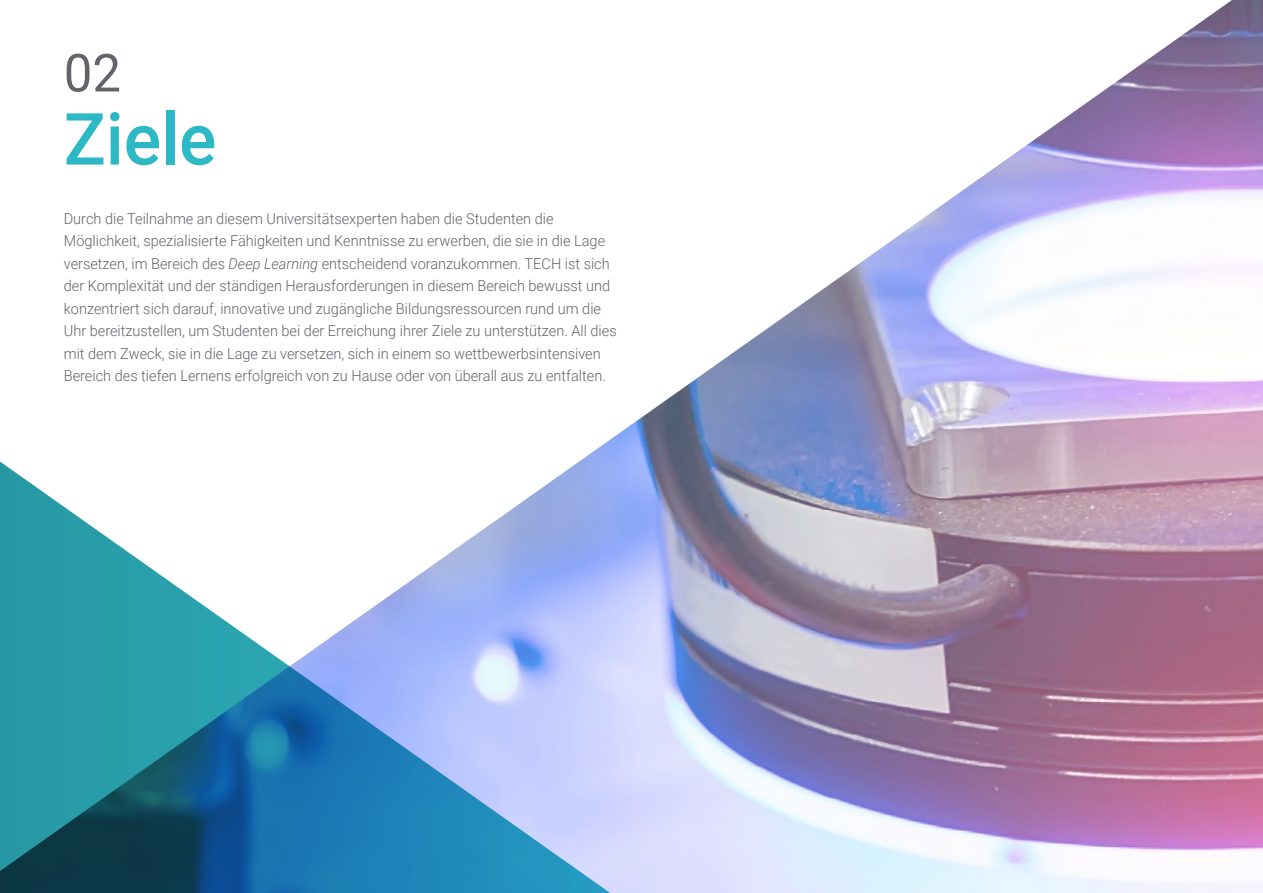
<style>
.page{position:relative;width:1263px;height:893px;background:#fff}
.page>*{position:absolute;margin:0;border:0;box-sizing:border-box;transform-origin:0 0}
.t1{font:500 72px "Roboto";color:#2db8c5}
.t2{font:52.5px "Roboto";color:#61646a}
.t3{font:300 15px/22.5px "Roboto";color:#61646a}
.s1{font-style:italic}
</style>
<div class="page">
<img style="left:601px;top:0;width:662px;height:893px">
<svg style="left:0;top:446px;width:640px;height:447px"></svg>
<h2 class="t2" style="left:64px;top:36px;width:59px">02</h2>
<h1 class="t1" style="left:64px;top:89px;width:154px">Ziele</h1>
<p class="t3" style="left:64px;top:207px;width:554px">Durch die Teilnahme an diesem Universitätsexperten haben die Studenten die Möglichkeit, spezialisierte Fähigkeiten und Kenntnisse zu erwerben, die sie in die Lage versetzen, im Bereich des <span class="s1">Deep Learning</span> entscheidend voranzukommen. TECH ist sich der Komplexität und der ständigen Herausforderungen in diesem Bereich bewusst und konzentriert sich darauf, innovative und zugängliche Bildungsressourcen rund um die Uhr bereitzustellen, um Studenten bei der Erreichung ihrer Ziele zu unterstützen. All dies mit dem Zweck, sie in die Lage zu versetzen, sich in einem so wettbewerbsintensiven Bereich des tiefen Lernens erfolgreich von zu Hause oder von überall aus zu entfalten.</p>
</div>
